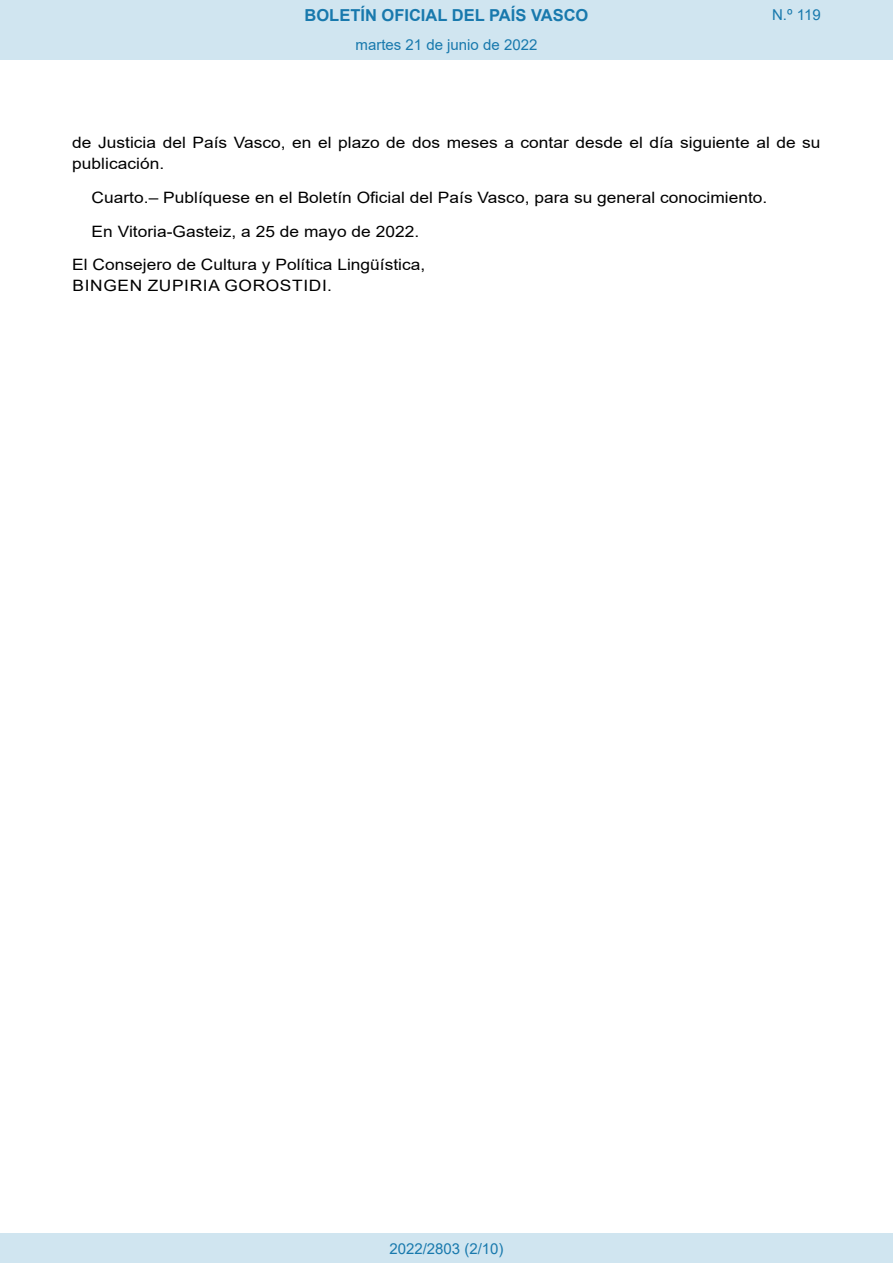
<style>
.page{position:relative;width:893px;height:1263px;background:#fff}
.page>*{position:absolute;margin:0;border:0;box-sizing:border-box;transform-origin:0 0}
.t1{font:700 16.5px "Arial";color:#1879ad}
.BOPVDetalle{font:15.6px/21px "Arial";color:#000;scale:1.11 1}
.BOPVFirmaPuesto{font:15.6px "Arial";color:#000;scale:1.11 1}
.BOPVFirmaLugFec{font:15.6px "Arial";color:#000;scale:1.11 1}
.BOPVFirmaNombre{font:15.6px "Arial";letter-spacing:.035em;color:#000;scale:1.11 1}
.Paginacion_Centro{font:15px "Arial";color:#1879ad}
</style>
<div class="page">
<div style="left:0;top:0;width:893px;height:60px;background:#d0e5f0"></div>
<div style="left:0;top:1233px;width:893px;height:30px;background:#d0e5f0"></div>
<p class="t1" style="left:305px;top:3px;width:285px">BOLETÍN OFICIAL DEL PAÍS VASCO</p>
<p class="Paginacion_Centro" style="left:356px;top:35px;width:183px">martes 21 de junio de 2022</p>
<p class="Paginacion_Centro" style="left:772px;top:5px;width:50px">N.º 119</p>
<p class="BOPVDetalle" style="left:72px;top:132px;width:676px">de Justicia del País Vasco, en el plazo de dos meses a contar desde el día siguiente al de su publicación.</p>
<p class="BOPVDetalle" style="left:92px;top:187px;width:610px">Cuarto.– Publíquese en el Boletín Oficial del País Vasco, para su general conocimiento.</p>
<p class="BOPVFirmaLugFec" style="left:92px;top:220px;width:297px">En Vitoria-Gasteiz, a 25 de mayo de 2022.</p>
<p class="BOPVFirmaPuesto" style="left:72px;top:254px;width:320px">El Consejero de Cultura y Política Lingüística,</p>
<p class="BOPVFirmaNombre" style="left:73px;top:275px;width:235px">BINGEN ZUPIRIA GOROSTIDI.</p>
<p class="Paginacion_Centro" style="left:389px;top:1238px;width:116px">2022/2803 (2/10)</p>
</div>
